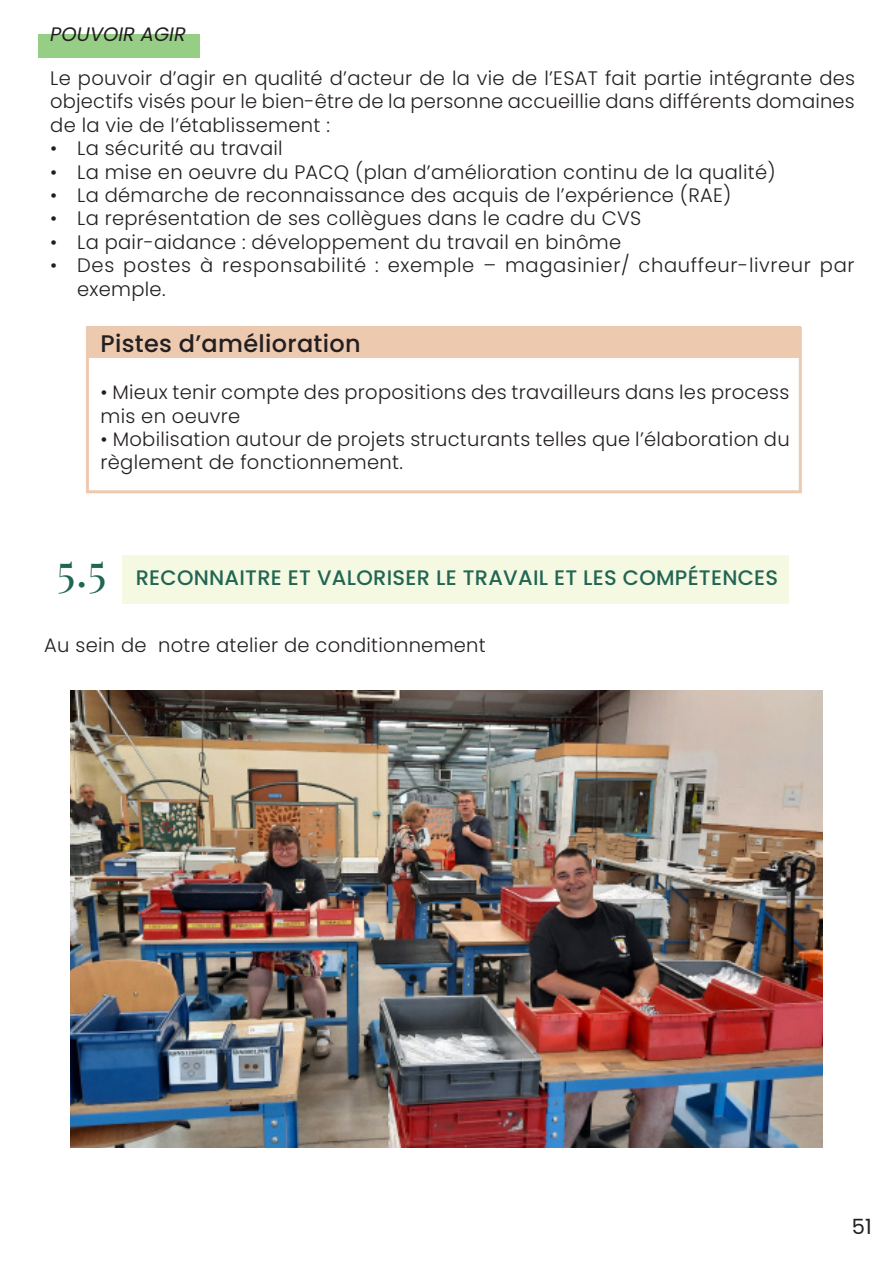
<style>
.page{position:relative;width:893px;height:1263px;background:#fff}
.page>*{position:absolute;margin:0;border:0;box-sizing:border-box;transform-origin:0 0}
.t1{font:45px "Playfair Display";color:#216654}
.t2{font:500 24px "Poppins";letter-spacing:.015em;color:#231f20}
.t3{font:500 21px "Poppins";letter-spacing:.015em;color:#216654}
.t4{font:21px "Poppins";color:#231f20}
.t5{font:300 19.5px/23.4px "Poppins";letter-spacing:.015em;color:#231f20;text-align:justify}
.t6{font:italic 19.5px "Poppins";color:#231f20}
</style>
<div class="page">
<div style="left:38px;top:34px;width:162px;height:23px;background:#97ce85"></div>
<div style="left:87px;top:326px;width:714px;height:31px;background:#edc9b0"></div>
<div style="left:86px;top:327px;width:716px;height:166px;border:3px solid #edc9b0"></div>
<div style="left:122px;top:555px;width:667px;height:49px;background:#f6f9e1"></div>
<img style="left:71px;top:690px;width:751px;height:458px">
<p class="t6" style="left:50px;top:23px;width:137px">POUVOIR AGIR</p>
<p class="t5" style="left:50px;top:67px;width:806px">Le pouvoir d’agir en qualité d’acteur de la vie de l’ESAT fait partie intégrante des objectifs visés pour le bien-être de la personne accueillie dans différents domaines de la vie de l’établissement :</p>
<p class="t5" style="left:50px;top:137px;width:234px">• La sécurité au travail</p>
<p class="t5" style="left:50px;top:160px;width:727px">• La mise en oeuvre du PACQ (plan d’amélioration continu de la qualité)</p>
<p class="t5" style="left:50px;top:184px;width:683px">• La démarche de reconnaissance des acquis de l’expérience (RAE)</p>
<p class="t5" style="left:50px;top:207px;width:593px">• La représentation de ses collègues dans le cadre du CVS</p>
<p class="t5" style="left:50px;top:230px;width:572px">• La pair-aidance : développement du travail en binôme</p>
<p class="t5" style="left:77px;top:254px;width:779px;text-indent:-27px">• Des postes à responsabilité : exemple – magasinier/ chauffeur-livreur par exemple.</p>
<p class="t2" style="left:100px;top:330px;width:262px">Pistes d’amélioration</p>
<p class="t5" style="left:100px;top:381px;width:690px">• Mieux tenir compte des propositions des travailleurs dans les process</p>
<p class="t5" style="left:100px;top:404px;width:141px">mis en oeuvre</p>
<p class="t5" style="left:100px;top:427px;width:691px">• Mobilisation autour de projets structurants telles que l’élaboration du</p>
<p class="t5" style="left:100px;top:451px;width:304px">règlement de fonctionnement.</p>
<p class="t1" style="left:57px;top:534px;width:51px">5.5</p>
<p class="t3" style="left:136px;top:566px;width:644px">RECONNAITRE ET VALORISER LE TRAVAIL ET LES COMPÉTENCES</p>
<p class="t5" style="left:44px;top:633px;width:443px">Au sein de notre atelier de conditionnement</p>
<p class="t4" style="left:852px;top:1214px;width:21px">51</p>
</div>
